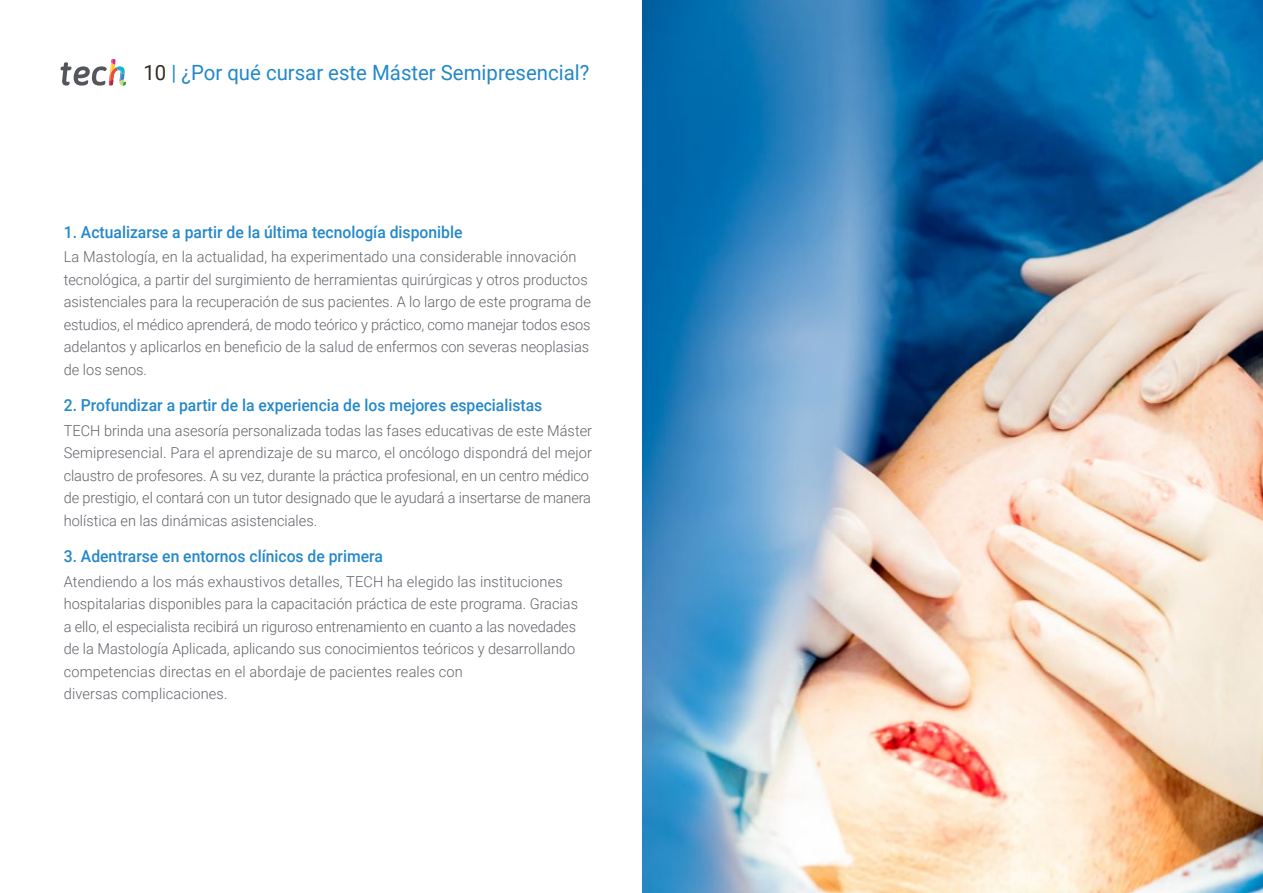
<style>
.page{position:relative;width:1263px;height:893px;background:#fff}
.page>*{position:absolute;margin:0;border:0;box-sizing:border-box;transform-origin:0 0}
.t1{font:21px "Roboto";color:#2488c9}
.t2{font:500 16.5px "Roboto";color:#2488c9;scale:.95 1}
.t3{font:300 15px/22.5px "Roboto";color:#61646a}
.s1{color:#312e20}
</style>
<div class="page">
<svg style="left:61px;top:59px;width:65px;height:27px"></svg>
<img style="left:642px;top:0;width:621px;height:893px">
<h1 class="t1" style="left:144px;top:57px;width:447px"><span class="s1">10</span> | ¿Por qué cursar este Máster Semipresencial?</h1>
<p class="t2" style="left:64px;top:220px;width:421px">1. Actualizarse a partir de la última tecnología disponible</p>
<p class="t3" style="left:64px;top:245px;width:529px">La Mastología, en la actualidad, ha experimentado una considerable innovación tecnológica, a partir del surgimiento de herramientas quirúrgicas y otros productos asistenciales para la recuperación de sus pacientes. A lo largo de este programa de estudios, el médico aprenderá, de modo teórico y práctico, como manejar todos esos adelantos y aplicarlos en beneficio de la salud de enfermos con severas neoplasias de los senos.</p>
<p class="t2" style="left:64px;top:394px;width:505px">2. Profundizar a partir de la experiencia de los mejores especialistas</p>
<p class="t3" style="left:64px;top:419px;width:530px">TECH brinda una asesoría personalizada todas las fases educativas de este Máster Semipresencial. Para el aprendizaje de su marco, el oncólogo dispondrá del mejor claustro de profesores. A su vez, durante la práctica profesional, en un centro médico de prestigio, el contará con un tutor designado que le ayudará a insertarse de manera holística en las dinámicas asistenciales.</p>
<p class="t2" style="left:64px;top:545px;width:337px">3. Adentrarse en entornos clínicos de primera</p>
<p class="t3" style="left:64px;top:569px;width:516px">Atendiendo a los más exhaustivos detalles, TECH ha elegido las instituciones hospitalarias disponibles para la capacitación práctica de este programa. Gracias a ello, el especialista recibirá un riguroso entrenamiento en cuanto a las novedades de la Mastología Aplicada, aplicando sus conocimientos teóricos y desarrollando competencias directas en el abordaje de pacientes reales con<br>diversas complicaciones.</p>
</div>
